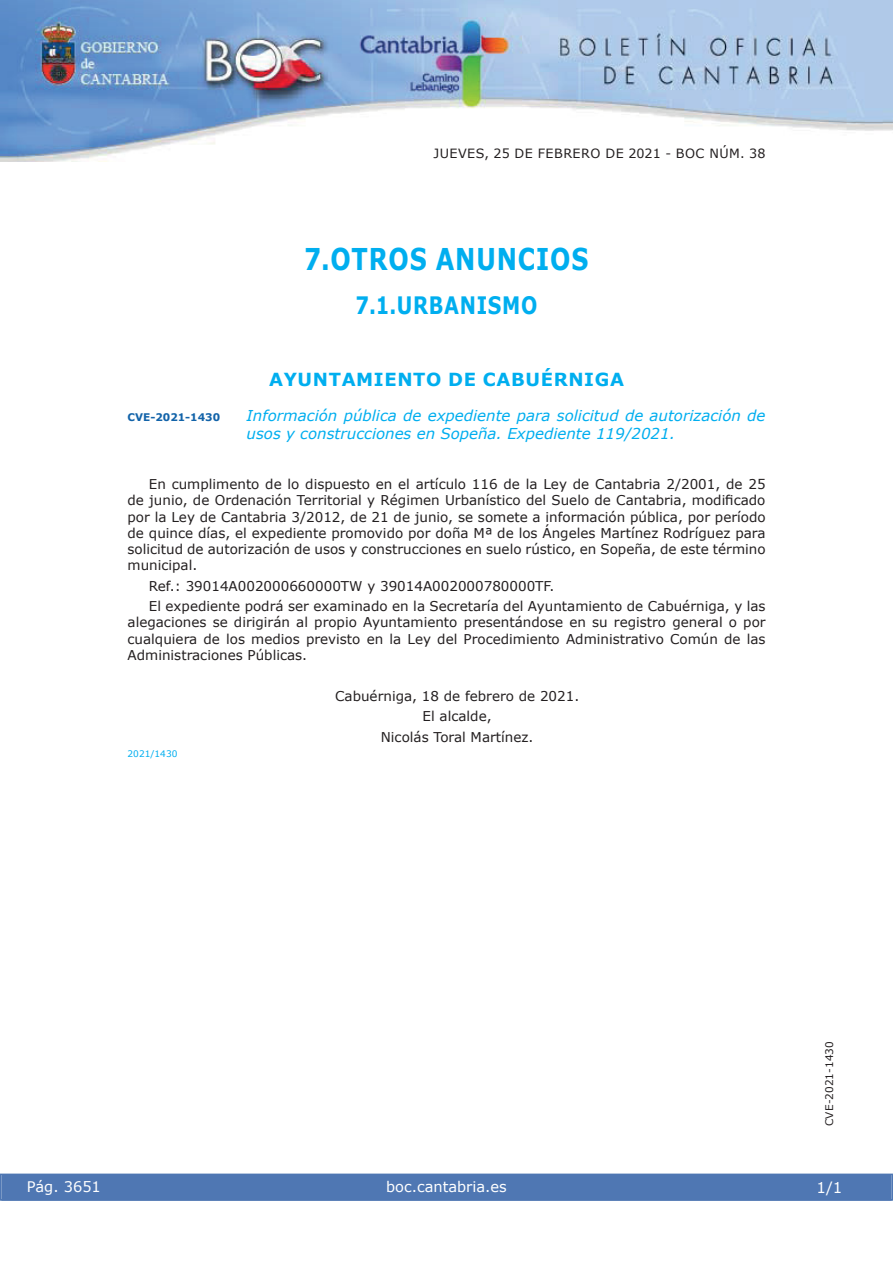
<style>
.page{position:relative;width:893px;height:1263px;background:#fff}
.page>*{position:absolute;margin:0;border:0;box-sizing:border-box;transform-origin:0 0}
.t1{font:700 30px "Verdana";letter-spacing:.035em;color:#00aeef;scale:.8 1}
.t2{font:700 24px "Verdana";letter-spacing:.035em;color:#00aeef;scale:.8 1}
.t3{font:700 18px "Verdana";letter-spacing:.035em;color:#00aeef}
.t4{font:italic 15px/18px "Verdana";color:#00aeef}
.t5{font:15px "Verdana";color:#fff}
.t6{font:14.55px "Verdana";color:#fff}
.t7{font:13.5px/16.2px "Verdana";color:#231f20;text-align:justify}
.t8{font:12.75px "Verdana";letter-spacing:.035em;color:#231f20}
.t9{font:10.5px "Verdana";color:#231f20}
.t10{font:700 10.5px "Verdana";color:#1263a9}
.t11{font:9px "Verdana";color:#00aeef}
</style>
<div class="page">
<img style="left:0;top:0;width:893px;height:161px">
<div style="left:1px;top:1174px;width:890px;height:27px;background:#4f77b3"></div>
<div style="left:0;top:1174px;width:893px;height:27px;border:1px solid #4f77b3"></div>
<p class="t8" style="left:433px;top:145px;width:333px">JUEVES, 25 DE FEBRERO DE 2021 - BOC NÚM. 38</p>
<h1 class="t1" style="left:304px;top:240px;width:357px">7.OTROS ANUNCIOS</h1>
<h2 class="t2" style="left:355px;top:290px;width:229px">7.1.URBANISMO</h2>
<h3 class="t3" style="left:269px;top:368px;width:356px">AYUNTAMIENTO DE CABUÉRNIGA</h3>
<p class="t10" style="left:128px;top:410px;width:94px">CVE-2021-1430</p>
<p class="t4" style="left:247px;top:406px;width:520px">Información pública de expediente para solicitud de autorización de usos y construcciones en Sopeña. Expediente 119/2021.</p>
<p class="t7" style="left:128px;top:476px;width:639px;text-indent:21px">En cumplimento de lo dispuesto en el artículo 116 de la Ley de Cantabria 2/2001, de 25 de junio, de Ordenación Territorial y Régimen Urbanístico del Suelo de Cantabria, modificado por la Ley de Cantabria 3/2012, de 21 de junio, se somete a información pública, por período de quince días, el expediente promovido por doña Mª de los Ángeles Martínez Rodríguez para solicitud de autorización de usos y construcciones en suelo rústico, en Sopeña, de este término municipal.</p>
<p class="t7" style="left:149px;top:575px;width:618px;line-height:20.4px">Ref.: 39014A002000660000TW y 39014A002000780000TF.<br>El expediente podrá ser examinado en la Secretaría del Ayuntamiento de Cabuérniga, y las</p>
<p class="t7" style="left:128px;top:614px;width:639px">alegaciones se dirigirán al propio Ayuntamiento presentándose en su registro general o por cualquiera de los medios previsto en la Ley del Procedimiento Administrativo Común de las Administraciones Públicas.</p>
<p class="t7" style="left:335px;top:685px;width:246px;line-height:20.4px;text-align:center">Cabuérniga, 18 de febrero de 2021.<br>El alcalde,<br>Nicolás Toral Martínez.</p>
<p class="t11" style="left:128px;top:748px;width:51px">2021/1430</p>
<p class="t6" style="left:27px;top:1177px;width:76px">Pág. 3651</p>
<p class="t6" style="left:386px;top:1178px;width:122px">boc.cantabria.es</p>
<p class="t9" style="left:823px;top:1126px;width:87px;rotate:-90deg">CVE-2021-1430</p>
<p class="t5" style="left:816px;top:1178px;width:27px">1/1</p>
</div>
